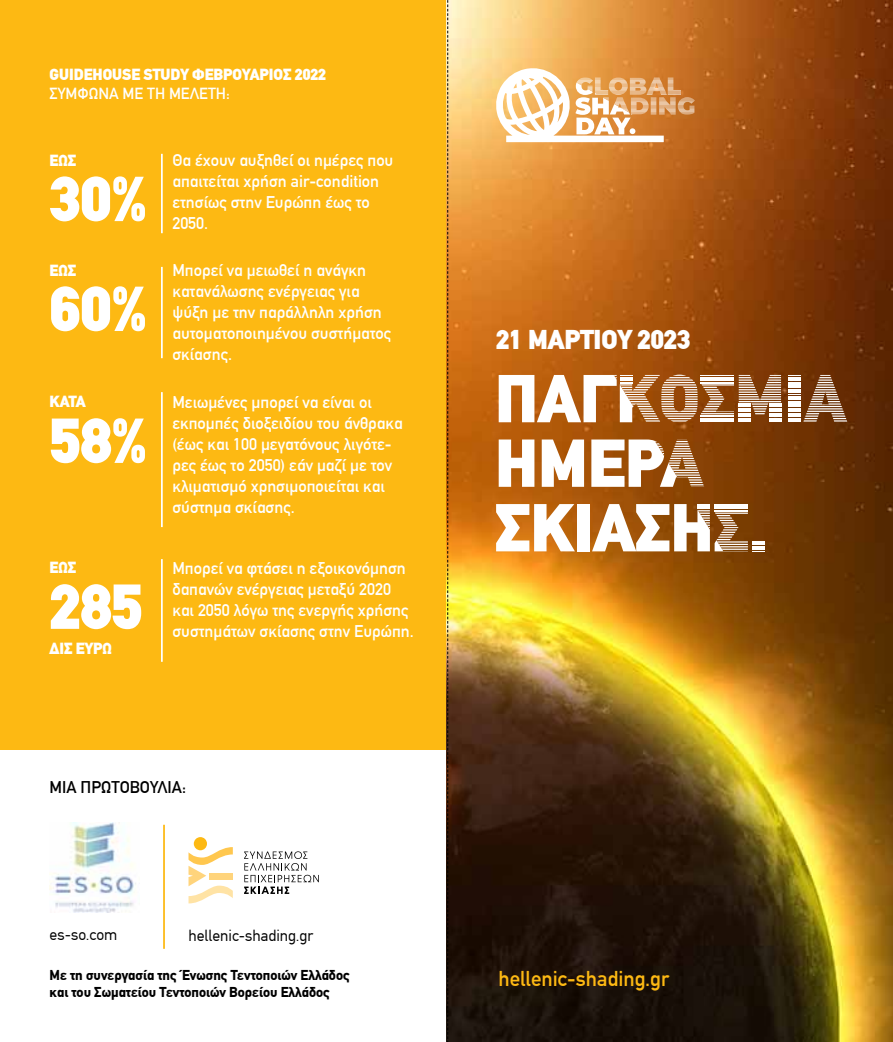
<style>
.page{position:relative;width:893px;height:1042px;background:#fff}
.page>*{position:absolute;margin:0;border:0;box-sizing:border-box;transform-origin:0 0}
.t1{font:900 62.3px/109.9px "CF Din";color:#fff}
.t2{font:900 26.6px "CF Din";color:#fff}
.t3{font:21px "CF Din";color:#fdb913}
.t4{font:16.62px/21px "CF Din";color:#fff}
.t5{font:16.62px "CF Din";color:#000}
.t6{font:900 15.75px "CF Din";color:#fff}
.t7{font:15.75px "CF Din";color:#000}
.t8{font:15.75px "CF Din";color:#fff}
.t9{font:700 14px/16.8px "CF Din";color:#000}
</style>
<div class="page">
<div style="left:0;top:0;width:446px;height:749px;background:#fdb913"></div>
<img style="left:446px;top:0;width:447px;height:1042px">
<div style="left:194px;top:837px;width:13px;height:13px;background:#fdb913;border-radius:50%"></div>
<svg style="left:189px;top:847px;width:44px;height:56px"></svg>
<svg style="left:244px;top:851px;width:75px;height:43px"></svg>
<svg style="left:495px;top:65px;width:200px;height:77px"></svg>
<img style="left:50px;top:823px;width:86px;height:90px">
<svg style="left:499px;top:439px;width:35px;height:48px"></svg>
<svg style="left:542px;top:439px;width:42px;height:48px"></svg>
<svg style="left:496px;top:504px;width:79px;height:47px"></svg>
<div style="left:577px;top:504px;width:13px;height:47px;background:#fff"></div>
<svg style="left:592px;top:504px;width:172px;height:48px"></svg>
<svg style="left:499px;top:375px;width:282px;height:47px"></svg>
<svg style="left:788px;top:375px;width:59px;height:46px"></svg>
<svg style="left:591px;top:439px;width:113px;height:48px"></svg>
<hr style="left:161px;top:154px;width:2px;height:79px;background:#fff">
<hr style="left:161px;top:267px;width:2px;height:91px;background:#fff">
<hr style="left:161px;top:559px;width:2px;height:103px;background:#fff">
<hr style="left:163px;top:825px;width:2px;height:124px;background:#fdb913">
<hr style="left:161px;top:392px;width:2px;height:135px;background:#fff">
<svg style="left:447px;top:0;width:1px;height:1042px"></svg>
<p class="t6" style="left:50px;top:66px;width:183px">GUIDEHOUSE STUDY ΦΕΒΡΟΥΑΡΙΟΣ</p>
<p class="t6" style="left:295px;top:66px;width:33px">2022</p>
<p class="t8" style="left:50px;top:85px;width:182px">Σύμ φωνα με τη μελέτη:</p>
<p class="t6" style="left:50px;top:152px;width:28px">Έως</p>
<h1 class="t1" style="left:50px;top:145px;width:99px">30%<br>60%</h1>
<p class="t6" style="left:50px;top:261px;width:28px">Έως</p>
<p class="t6" style="left:50px;top:393px;width:38px">κατά</p>
<h1 class="t1" style="left:50px;top:387px;width:99px">58%</h1>
<p class="t6" style="left:50px;top:559px;width:28px">εωσ</p>
<h1 class="t1" style="left:50px;top:553px;width:94px">285</h1>
<p class="t6" style="left:50px;top:640px;width:64px">δισ ευρω</p>
<p class="t4" style="left:172px;top:150px;width:223px">Θα έχουν αυξηθεί οι ημέρες που απαιτείται χρήση air-condition ετησίως στην Ευρώπη έως το<br>2050.</p>
<p class="t4" style="left:172px;top:260px;width:221px">Μπορεί να μειωθεί η ανάγκη κατανάλωσης ενέργειας για ψύξη με την παράλληλη χρήση αυτοματοποιημένου συστήματος σκίασης.</p>
<p class="t4" style="left:172px;top:392px;width:232px">Mειωμένες μπορεί να είναι οι εκπομπές διοξειδίου του άνθρακα (έως και 100 μεγατόνους λιγότε&shy;ρες έως το 2050) εάν μαζί με τον κλιματισμό χρησιμοποιείται και σύστημα σκίασης.</p>
<p class="t4" style="left:172px;top:558px;width:243px">Μπορεί να φτάσει η εξοικονόμηση δαπανών ενέργειας μεταξύ 2020 και 2050 λόγω της ενεργής χρήσης συστημάτων σκίασης στην Ευρώπη.</p>
<p class="t5" style="left:50px;top:779px;width:138px">Μια πρωτοβουλία:</p>
<p class="t7" style="left:50px;top:926px;width:69px">es-so.com</p>
<p class="t7" style="left:189px;top:927px;width:126px">hellenic-shading.gr</p>
<h2 class="t2" style="left:496px;top:326px;width:196px">21 Μαρτίου 2023</h2>
<p class="t9" style="left:50px;top:967px;width:302px">Με τη συνεργασία της Ένωσης Τεντοποιών Ελλάδος και του Σωματείου Τεντοποιών Βορείου Ελλάδος</p>
<p class="t3" style="left:498px;top:967px;width:172px">hellenic-shading.gr</p>
</div>
